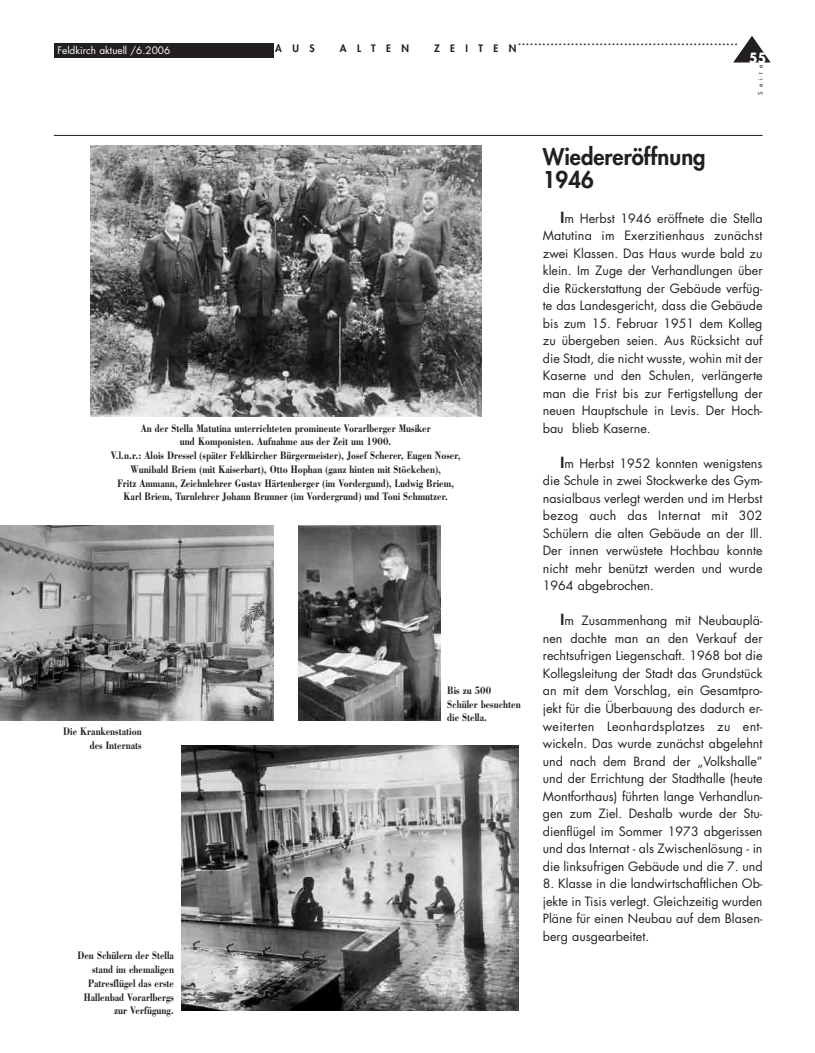
<style>
.page{position:relative;width:815px;height:1053px;background:#fff}
.page>*{position:absolute;margin:0;border:0;box-sizing:border-box;transform-origin:0 0}
.t1{font:800 22.5px/22.5px "Futura";color:#231f20}
.t2{font:700 13.75px "Futura";color:#fff;scale:.9 1}
.t3{font:12.5px/17.5px "Futura";color:#231f20;text-align:justify}
.t4{font:700 11.25px/13.8px "Bodoni";color:#231f20;text-align:right;scale:.8 1}
.t5{font:800 10px "Futura";letter-spacing:1.04em;color:#231f20}
.t6{font:10px "Futura";color:#fff}
.t7{font:6.25px "Futura";letter-spacing:.675em;color:#231f20}
.s1{font-weight:800;font-size:15px}
</style>
<div class="page">
<div style="left:54px;top:43px;width:220px;height:14px;background:#231f20"></div>
<hr style="left:54px;top:135px;width:709px;height:1px;background:#231f20">
<svg style="left:733px;top:36px;width:38px;height:26px"></svg>
<img style="left:91px;top:146px;width:390px;height:270px">
<img style="left:181px;top:745px;width:337px;height:265px">
<img style="left:0;top:525px;width:274px;height:195px">
<img style="left:298px;top:525px;width:142px;height:195px">
<p class="t6" style="left:57px;top:44px;width:114px">Feldkirch aktuell /6.2006</p>
<p class="t5" style="left:275px;top:41px;width:41px">AUS</p>
<p class="t5" style="left:340px;top:41px;width:71px">ALTEN</p>
<p class="t5" style="left:434px;top:41px;width:84px">ZEITEN</p>
<p class="t5" style="left:518px;top:35px;width:221px">......................................................</p>
<p class="t2" style="left:749px;top:48px;width:20px">55</p>
<p class="t7" style="left:756px;top:95px;width:32px;rotate:-90deg">Seite</p>
<p class="t4" style="left:111px;top:420px;width:439px;text-align:center">An der Stella Matutina unterrichteten prominente Vorarlberger Musiker<br>und Komponisten. Aufnahme aus der Zeit um 1900.<br>V.l.n.r.: Alois Dressel (später Feldkircher Bürgermeister), Josef Scherer, Eugen Noser, Wunibald Briem (mit Kaiserbart), Otto Hophan (ganz hinten mit Stöckchen),<br>Fritz Ammann, Zeichnlehrer Gustav Härtenberger (im Vordergund), Ludwig Briem, Karl Briem, Turnlehrer Johann Brunner (im Vordergrund) und Toni Schmutzer.</p>
<p class="t4" style="left:63px;top:724px;width:100px">Die Krankenstation des Internats</p>
<p class="t4" style="left:77px;top:948px;width:122px">Den Schülern der Stella stand im ehemaligen<br>Patresflügel das erste<br>Hallenbad Vorarlbergs zur Verfügung.</p>
<p class="t4" style="left:447px;top:683px;width:93px;text-align:left">Bis zu 500<br>Schüler besuchten die Stella.</p>
<h1 class="t1" style="left:543px;top:145px;width:164px">Wiedereröffnung<br>1946</h1>
<p class="t3" style="left:543px;top:209px;width:221px;text-indent:18px"><span class="s1">I</span>m Herbst 1946 eröffnete die Stella Matutina im Exerzitienhaus zunächst zwei Klassen. Das Haus wurde bald zu klein. Im Zuge der Verhandlungen über die Rückerstattung der Gebäude verfüg&shy;te das Landesgericht, dass die Gebäude bis zum 15. Februar 1951 dem Kolleg zu übergeben seien. Aus Rücksicht auf die Stadt, die nicht wusste, wohin mit der Kaserne und den Schulen, verlängerte man die Frist bis zur Fertigstellung der neuen Hauptschule in Levis. Der Hoch&shy;bau blieb Kaserne.</p>
<p class="t3" style="left:543px;top:454px;width:221px;text-indent:18px"><span class="s1">I</span>m Herbst 1952 konnten wenigstens die Schule in zwei Stockwerke des Gym&shy;nasialbaus verlegt werden und im Herbst bezog auch das Internat mit 302<br>Schülern die alten Gebäude an der Ill.<br>Der innen verwüstete Hochbau konnte nicht mehr benützt werden und wurde 1964 abgebrochen.</p>
<p class="t3" style="left:543px;top:612px;width:221px;text-indent:18px"><span class="s1">I</span>m Zusammenhang mit Neubauplä&shy;nen dachte man an den Verkauf der rechtsufrigen Liegenschaft. 1968 bot die Kollegsleitung der Stadt das Grundstück an mit dem Vorschlag, ein Gesamtpro&shy;jekt für die Überbauung des dadurch er&shy;weiterten Leonhardsplatzes zu ent&shy;wickeln. Das wurde zunächst abgelehnt und nach dem Brand der „Volkshalle” und der Errichtung der Stadthalle (heute Montforthaus) führten lange Verhandlun&shy;gen zum Ziel. Deshalb wurde der Stu&shy;dienflügel im Sommer 1973 abgerissen und das Internat - als Zwischenlösung - in die linksufrigen Gebäude und die 7. und</p>
<p class="t3" style="left:543px;top:874px;width:221px">8. Klasse in die landwirtschaftlichen Ob&shy;jekte in Tisis verlegt. Gleichzeitig wurden Pläne für einen Neubau auf dem Blasen&shy;berg ausgearbeitet.</p>
</div>
